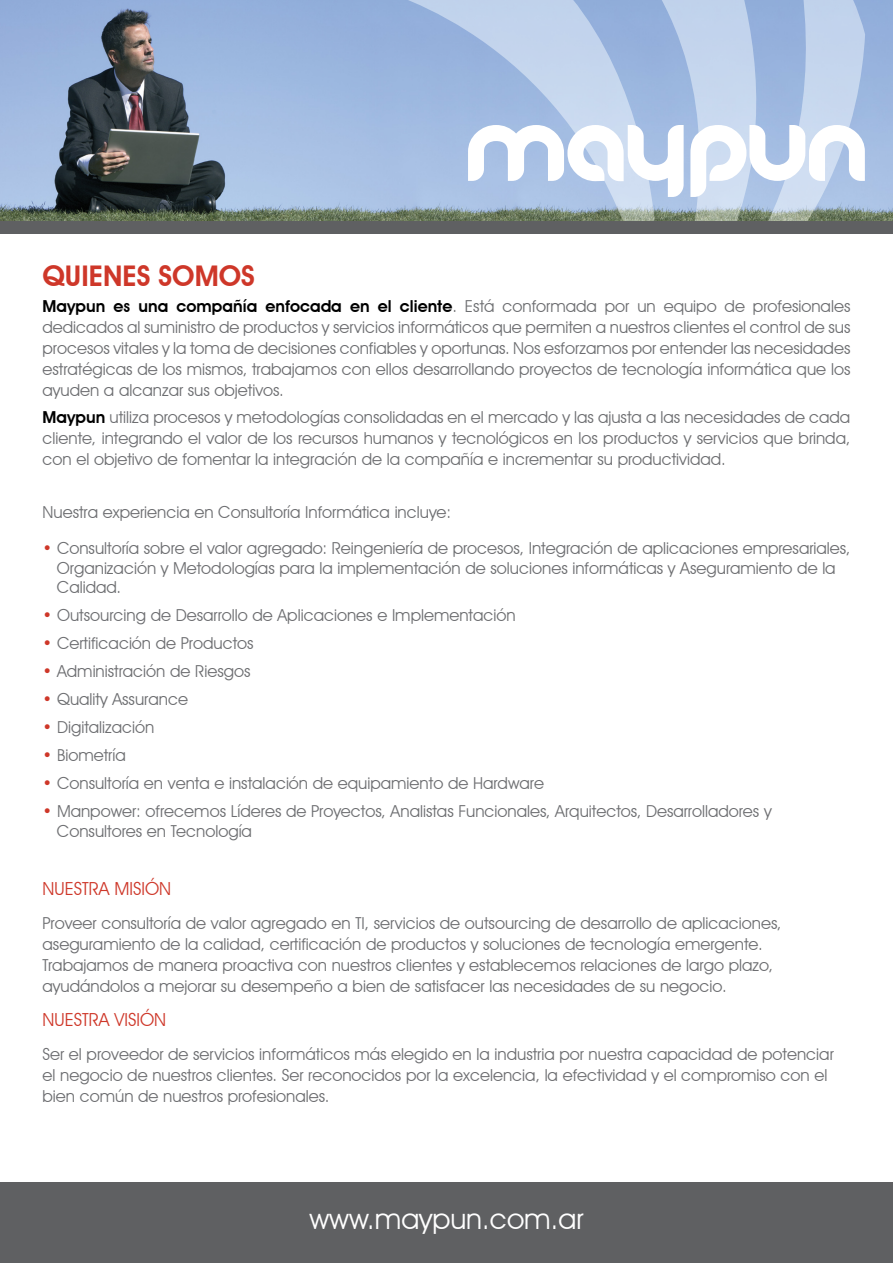
<style>
.page{position:relative;width:893px;height:1263px;background:#fff}
.page>*{position:absolute;margin:0;border:0;box-sizing:border-box;transform-origin:0 0}
.t1{font:28.5px "Avant Garde IT Cby BT";color:#fff}
.t2{font:600 28.5px "Avant Garde IT Cby BT";color:#ce3729}
.t3{font:18px "Avant Garde IT Cby BT";color:#ce3729}
.t4{font:16.5px/21px "Avant Garde IT Cby BT";color:#6d6e71}
.s1{font-weight:600;color:#000}
.s2{font-weight:600;color:#ce3729}
</style>
<div class="page">
<img style="left:0;top:0;width:893px;height:221px">
<div style="left:0;top:1182px;width:893px;height:81px;background:#5f6062"></div>
<svg style="left:385px;top:0;width:480px;height:234px;background:#a9bfdc"></svg>
<svg style="left:468px;top:125px;width:397px;height:72px"></svg>
<div style="left:0;top:221px;width:893px;height:12px;background:#5f6062"></div>
<h1 class="t2" style="left:43px;top:258px;width:214px">QUIENES SOMOS</h1>
<p class="t4" style="left:43px;top:296px;width:809px;text-align:justify"><span class="s1">Maypun es una compañía enfocada en el cliente</span>. Está conformada por un equipo de profesionales dedicados al suministro de productos y servicios informáticos que permiten a nuestros clientes el control de sus procesos vitales y la toma de decisiones confiables y oportunas. Nos esforzamos por entender las necesidades estratégicas de los mismos, trabajamos con ellos desarrollando proyectos de tecnología informática que los ayuden a alcanzar sus objetivos.</p>
<p class="t4" style="left:43px;top:406px;width:809px;text-align:justify"><span class="s1">Maypun</span> utiliza procesos y metodologías consolidadas en el mercado y las ajusta a las necesidades de cada cliente, integrando el valor de los recursos humanos y tecnológicos en los productos y servicios que brinda, con el objetivo de fomentar la integración de la compañía e incrementar su productividad.</p>
<p class="t4" style="left:43px;top:501px;width:410px">Nuestra experiencia en Consultoría Informática incluye:</p>
<p class="t4" style="left:57px;top:538px;width:795px;line-height:19.5px;text-indent:-14px"><span class="s2">•</span> Consultoría sobre el valor agregado: Reingeniería de procesos, Integración de aplicaciones empresariales,<br>Organización y Metodologías para la implementación de soluciones informáticas y Aseguramiento de la<br>Calidad.</p>
<p class="t4" style="left:43px;top:604px;width:475px"><span class="s2">•</span> Outsourcing de Desarrollo de Aplicaciones e Implementación</p>
<p class="t4" style="left:43px;top:632px;width:213px"><span class="s2">•</span> Certificación de Productos</p>
<p class="t4" style="left:43px;top:660px;width:209px"><span class="s2">•</span> Administración de Riesgos</p>
<p class="t4" style="left:43px;top:688px;width:147px"><span class="s2">•</span> Quality Assurance</p>
<p class="t4" style="left:43px;top:716px;width:113px"><span class="s2">•</span> Digitalización</p>
<p class="t4" style="left:43px;top:744px;width:85px"><span class="s2">•</span> Biometría</p>
<p class="t4" style="left:43px;top:772px;width:503px"><span class="s2">•</span> Consultoría en venta e instalación de equipamiento de Hardware</p>
<p class="t4" style="left:57px;top:801px;width:716px;line-height:19.5px;text-indent:-14px"><span class="s2">•</span> Manpower: ofrecemos Líderes de Proyectos, Analistas Funcionales, Arquitectos, Desarrolladores y<br>Consultores en Tecnología</p>
<p class="t3" style="left:43px;top:878px;width:130px">NUESTRA MISIÓN</p>
<p class="t4" style="left:43px;top:913px;width:740px">Proveer consultoría de valor agregado en TI, servicios de outsourcing de desarrollo de aplicaciones, aseguramiento de la calidad, certificación de productos y soluciones de tecnología emergente.<br>Trabajamos de manera proactiva con nuestros clientes y establecemos relaciones de largo plazo, ayudándolos a mejorar su desempeño a bien de satisfacer las necesidades de su negocio.</p>
<p class="t3" style="left:43px;top:1008px;width:125px">NUESTRA VISIÓN</p>
<p class="t4" style="left:43px;top:1043px;width:793px">Ser el proveedor de servicios informáticos más elegido en la industria por nuestra capacidad de potenciar el negocio de nuestros clientes. Ser reconocidos por la excelencia, la efectividad y el compromiso con el bien común de nuestros profesionales.</p>
<h1 class="t1" style="left:309px;top:1202px;width:275px">www.maypun.com.ar</h1>
</div>
